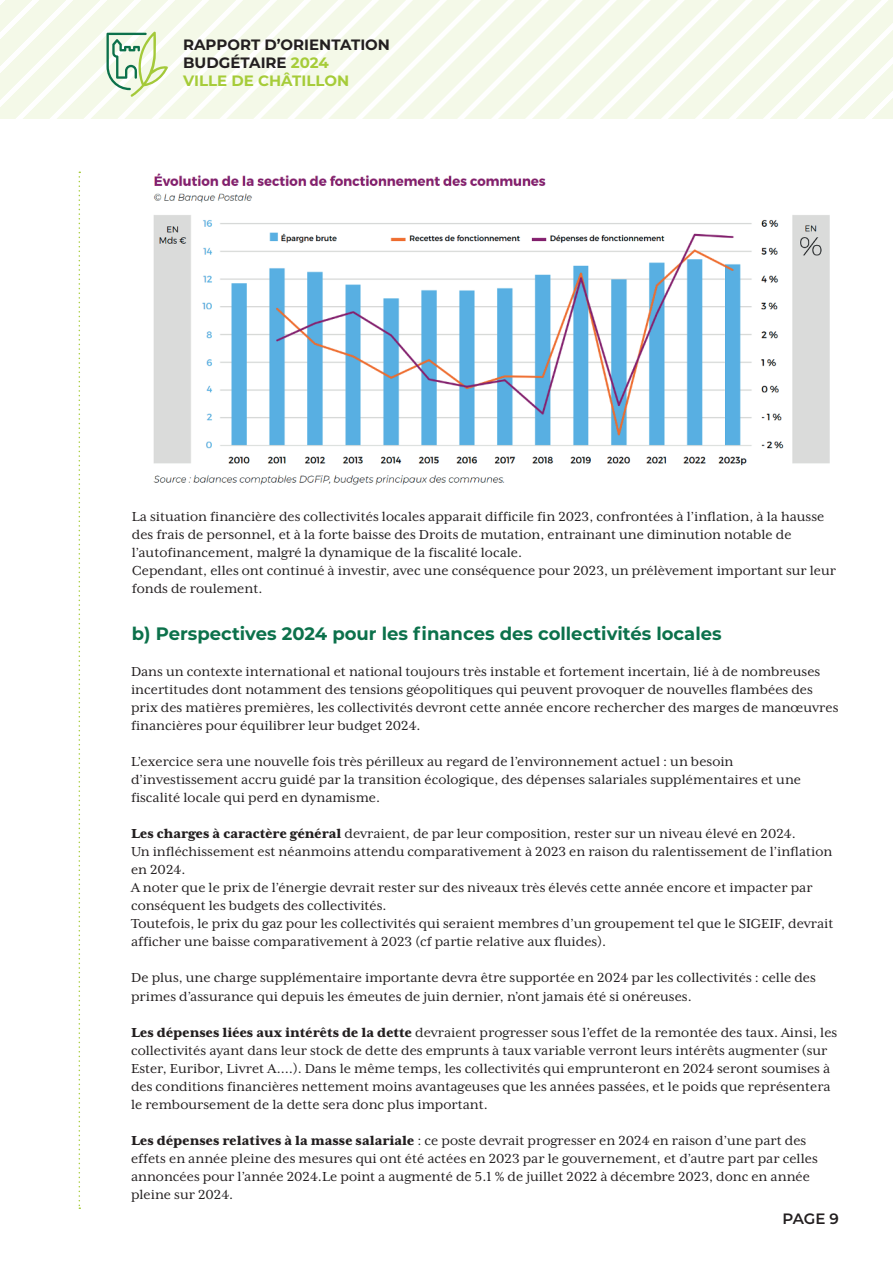
<style>
.page{position:relative;width:893px;height:1263px;background:#fff}
.page>*{position:absolute;margin:0;border:0;box-sizing:border-box;transform-origin:0 0}
.t1{font:700 18px "Montserrat";color:#0c714b}
.t2{font:15px/18px "Mrs Eaves XL Serif OT";color:#231f20}
.t3{font:700 15px/18px "Montserrat";color:#231f20}
.t4{font:600 15px "Montserrat";color:#231f20}
.s1{color:#a6cc39}
.s2{font-weight:800}
</style>
<div class="page">
<svg style="left:0;top:0;width:893px;height:119px"></svg>
<svg style="left:107px;top:32px;width:61px;height:65px"></svg>
<svg style="left:79px;top:172px;width:1px;height:1037px"></svg>
<img style="left:153px;top:173px;width:677px;height:312px">
<p class="t3" style="left:183px;top:35px;width:208px">RAPPORT D’ORIENTATION<br>BUDGÉTAIRE <span class="s1">2024<br>VILLE DE CHÂTILLON</span></p>
<p class="t2" style="left:132px;top:508px;width:706px">La situation financière des collectivités locales apparait difficile fin 2023, confrontées à l’inflation, à la hausse des frais de personnel, et à la forte baisse des Droits de mutation, entrainant une diminution notable de l’autofinancement, malgré la dynamique de la fiscalité locale.<br>Cependant, elles ont continué à investir, avec une conséquence pour 2023, un prélèvement important sur leur fonds de roulement.</p>
<p class="t1" style="left:132px;top:621px;width:591px">b) Perspectives 2024 pour les finances des collectivités locales</p>
<p class="t2" style="left:131px;top:663px;width:709px">Dans un contexte international et national toujours très instable et fortement incertain, lié à de nombreuses incertitudes dont notamment des tensions géopolitiques qui peuvent provoquer de nouvelles flambées des prix des matières premières, les collectivités devront cette année encore rechercher des marges de manœuvres financières pour équilibrer leur budget 2024.</p>
<p class="t2" style="left:131px;top:753px;width:672px">L’exercice sera une nouvelle fois très périlleux au regard de l’environnement actuel : un besoin d’investissement accru guidé par la transition écologique, des dépenses salariales supplémentaires et une fiscalité locale qui perd en dynamisme.</p>
<p class="t2" style="left:131px;top:825px;width:704px"><span class="s2">Les charges à caractère général</span> devraient, de par leur composition, rester sur un niveau élevé en 2024.<br>Un infléchissement est néanmoins attendu comparativement à 2023 en raison du ralentissement de l’inflation en 2024.<br>A noter que le prix de l’énergie devrait rester sur des niveaux très élevés cette année encore et impacter par conséquent les budgets des collectivités.<br>Toutefois, le prix du gaz pour les collectivités qui seraient membres d’un groupement tel que le SIGEIF, devrait afficher une baisse comparativement à 2023 (cf partie relative aux fluides).</p>
<p class="t2" style="left:131px;top:969px;width:686px">De plus, une charge supplémentaire importante devra être supportée en 2024 par les collectivités : celle des primes d’assurance qui depuis les émeutes de juin dernier, n’ont jamais été si onéreuses.</p>
<p class="t2" style="left:131px;top:1023px;width:708px"><span class="s2">Les dépenses liées aux intérêts de la dette</span> devraient progresser sous l’effet de la remontée des taux. Ainsi, les collectivités ayant dans leur stock de dette des emprunts à taux variable verront leurs intérêts augmenter (sur Ester, Euribor, Livret A.…). Dans le même temps, les collectivités qui emprunteront en 2024 seront soumises à des conditions financières nettement moins avantageuses que les années passées, et le poids que représentera le remboursement de la dette sera donc plus important.</p>
<p class="t2" style="left:131px;top:1131px;width:688px"><span class="s2">Les dépenses relatives à la masse salariale</span> : ce poste devrait progresser en 2024 en raison d’une part des effets en année pleine des mesures qui ont été actées en 2023 par le gouvernement, et d’autre part par celles annoncées pour l’année 2024.Le point a augmenté de 5.1 % de juillet 2022 à décembre 2023, donc en année pleine sur 2024.</p>
<p class="t4" style="left:782px;top:1207px;width:58px">PAGE 9</p>
</div>
